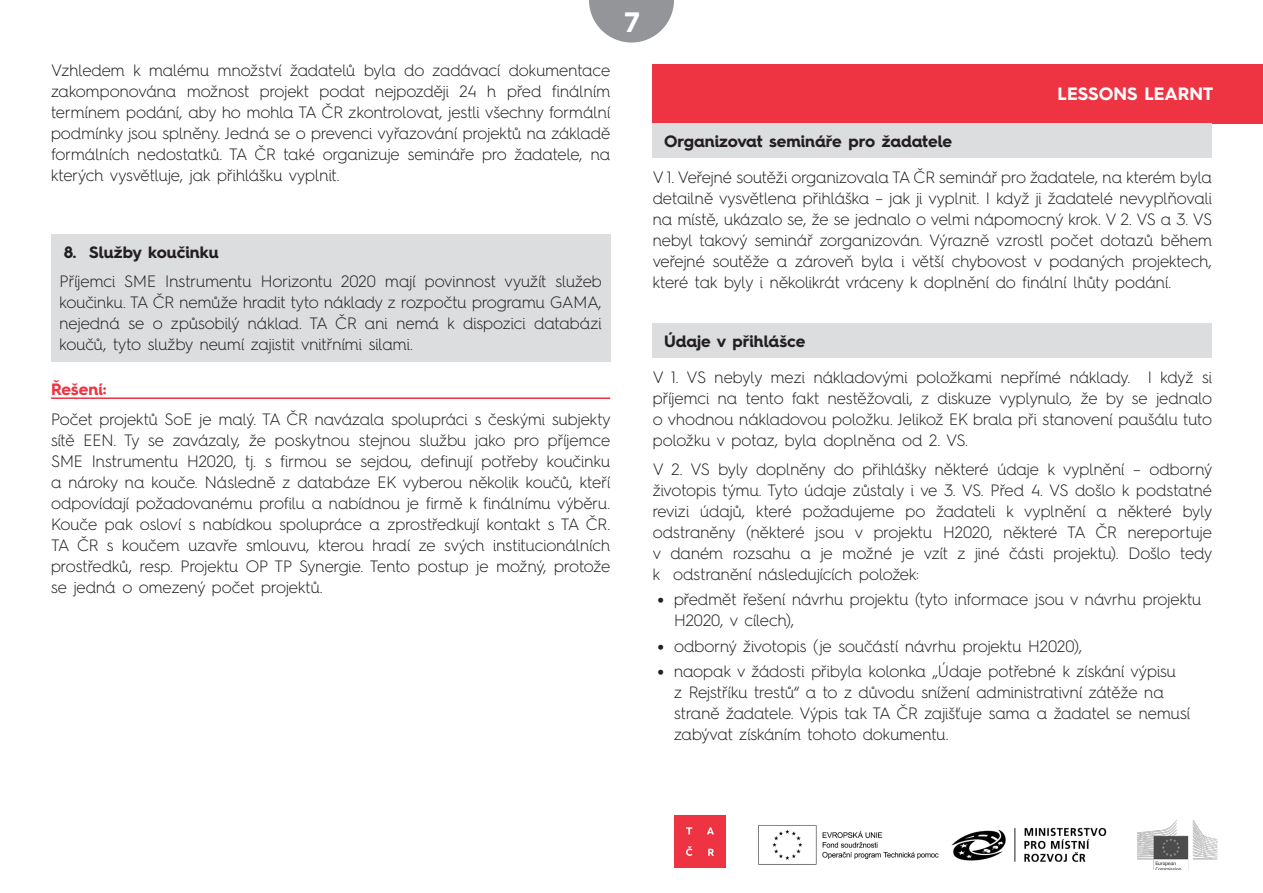
<style>
.page{position:relative;width:1263px;height:893px;background:#fff}
.page>*{position:absolute;margin:0;border:0;box-sizing:border-box;transform-origin:0 0}
.t1{font:700 28.2px "Hurme Geometric Sans 4";color:#fff}
.Podnadpis{font:700 18px "Hurme Geometric Sans 4";color:#fff}
.text{font:300 16.5px/21px "Hurme Geometric Sans 4";color:#231f20;text-align:justify}
.cerveny{font:700 16.5px "Hurme Geometric Sans 4";color:#231f20}
.řešení{font:700 16.5px "Hurme Geometric Sans 4";color:#ee3342}
.s1{font-family:"Cambria";font-weight:700}
</style>
<div class="page">
<svg style="left:589px;top:0;width:85px;height:43px"></svg>
<div style="left:674px;top:815px;width:52px;height:52px;background:#ee3343"></div>
<img style="left:758px;top:825px;width:349px;height:40px">
<img style="left:1137px;top:820px;width:81px;height:50px">
<div style="left:51px;top:234px;width:559px;height:127px;background:#dcdddf"></div>
<hr style="left:51px;top:397px;width:559px;height:2px;background:#ee3342">
<div style="left:653px;top:64px;width:610px;height:59px;background:#ee3342"></div>
<div style="left:653px;top:123px;width:559px;height:34px;background:#dcdddf"></div>
<div style="left:653px;top:323px;width:559px;height:34px;background:#dcdddf"></div>
<p class="text" style="left:51px;top:60px;width:561px">Vzhledem k malému množství žadatelů byla do zadávací dokumentace zakomponována možnost projekt podat nejpozději 24 h před finálním termínem podání, aby ho mohla TA ČR zkontrolovat, jestli všechny formální podmínky jsou splněny. Jedná se o prevenci vyřazování projektů na základě formálních nedostatků. TA ČR také organizuje semináře pro žadatele, na kterých vysvětluje, jak přihlášku vyplnit.</p>
<p class="cerveny" style="left:64px;top:240px;width:156px">8. Služby koučinku</p>
<p class="text" style="left:60px;top:271px;width:544px">Příjemci SME Instrumentu Horizontu 2020 mají povinnost využít služeb koučinku. TA ČR nemůže hradit tyto náklady z rozpočtu programu GAMA, nejedná se o způsobilý náklad. TA ČR ani nemá k dispozici databázi koučů, tyto služby neumí zajistit vnitřními silami.</p>
<p class="řešení" style="left:51px;top:378px;width:57px">Řešení:</p>
<p class="text" style="left:51px;top:408px;width:561px">Počet projektů SoE je malý. TA ČR navázala spolupráci s českými subjekty sítě EEN. Ty se zavázaly, že poskytnou stejnou službu jako pro příjemce SME Instrumentu H2020, tj. s firmou se sejdou, definují potřeby koučinku a nároky na kouče. Následně z databáze EK vyberou několik koučů, kteří odpovídají požadovanému profilu a nabídnou je firmě k finálnímu výběru.<br>Kouče pak osloví s nabídkou spolupráce a zprostředkují kontakt s TA ČR.<br>TA ČR s koučem uzavře smlouvu, kterou hradí ze svých institucionálních prostředků, resp. Projektu OP TP Synergie. Tento postup je možný, protože se jedná o omezený počet projektů.</p>
<h1 class="t1" style="left:624px;top:2px;width:17px">7</h1>
<p class="Podnadpis" style="left:1058px;top:81px;width:157px">LESSONS LEARNT</p>
<p class="cerveny" style="left:664px;top:129px;width:290px">Organizovat semináře pro žadatele</p>
<p class="text" style="left:653px;top:166px;width:561px">V 1. Veřejné soutěži organizovala TA ČR seminář pro žadatele, na kterém byla detailně vysvětlena přihláška – jak ji vyplnit. I když ji žadatelé nevyplňovali na místě, ukázalo se, že se jednalo o velmi nápomocný krok. V 2. VS a 3. VS nebyl takový seminář zorganizován. Výrazně vzrostl počet dotazů během veřejné soutěže a zároveň byla i větší chybovost v podaných projektech, které tak byly i několikrát vráceny k doplnění do finální lhůty podání.</p>
<p class="cerveny" style="left:664px;top:329px;width:143px">Údaje v přihlášce</p>
<p class="text" style="left:653px;top:366px;width:561px">V 1. VS nebyly mezi nákladovými položkami nepřímé náklady. I když si příjemci na tento fakt nestěžovali, z diskuze vyplynulo, že by se jednalo o vhodnou nákladovou položku. Jelikož EK brala při stanovení paušálu tuto položku v potaz, byla doplněna od 2. VS.</p>
<p class="text" style="left:653px;top:459px;width:561px">V 2. VS byly doplněny do přihlášky některé údaje k vyplnění – odborný životopis týmu. Tyto údaje zůstaly i ve 3. VS. Před 4. VS došlo k podstatné revizi údajů, které požadujeme po žadateli k vyplnění a některé byly odstraněny (některé jsou v projektu H2020, některé TA ČR nereportuje v daném rozsahu a je možné je vzít z jiné části projektu). Došlo tedy k odstranění následujících položek:</p>
<p class="text" style="left:674px;top:589px;width:529px;text-indent:-17px"><span class="s1">•</span> předmět řešení návrhu projektu (tyto informace jsou v návrhu projektu<br>H2020, v cílech),</p>
<p class="text" style="left:657px;top:635px;width:427px"><span class="s1">•</span> odborný životopis ( je součástí návrhu projektu H2020),</p>
<p class="text" style="left:674px;top:660px;width:517px;text-align:left;text-indent:-17px"><span class="s1">•</span> naopak v žádosti přibyla kolonka „Údaje potřebné k získání výpisu<br>z Rejstříku trestů“ a to z důvodu snížení administrativní zátěže na straně žadatele. Výpis tak TA ČR zajišťuje sama a žadatel se nemusí zabývat získáním tohoto dokumentu.</p>
</div>
